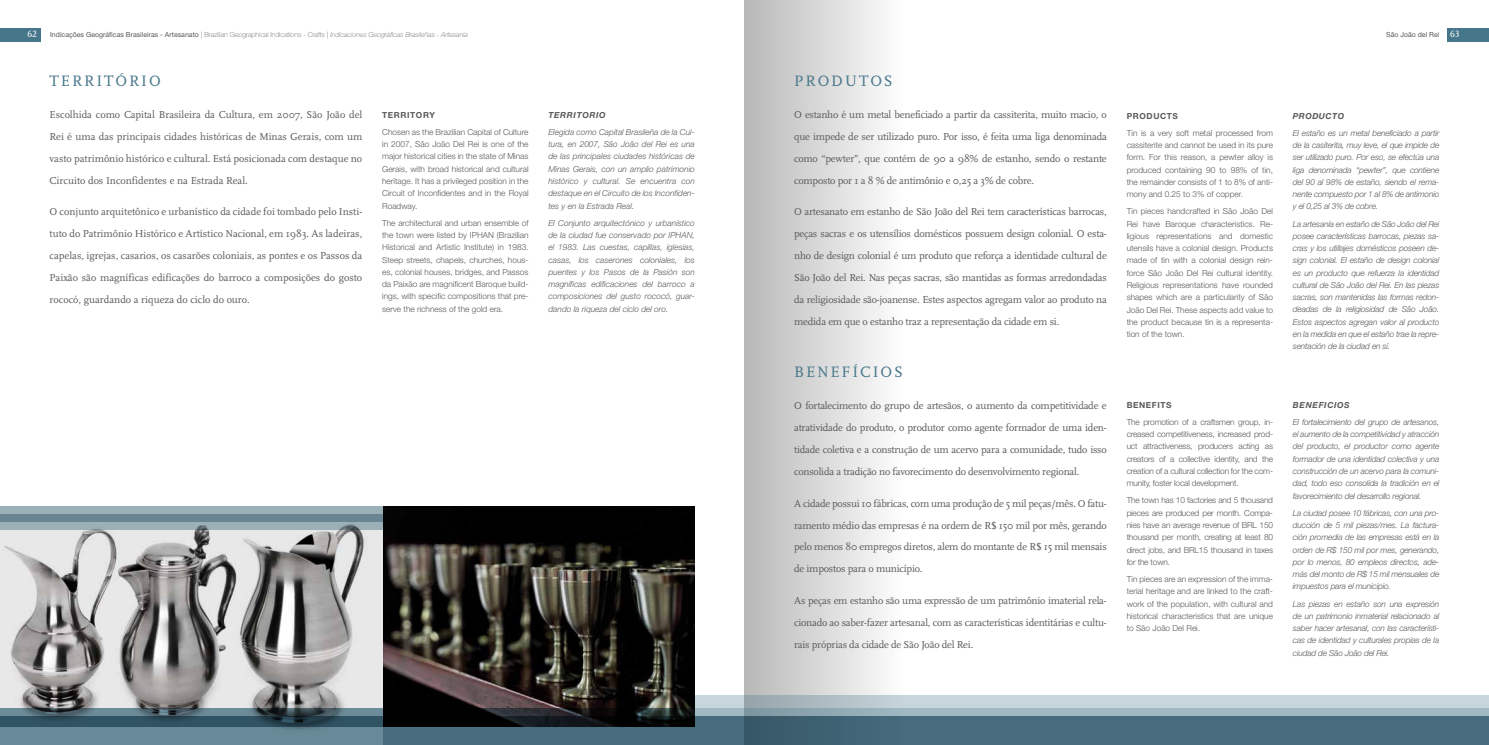
<style>
.page{position:relative;width:1489px;height:745px;background:#fff}
.page>*{position:absolute;margin:0;border:0;box-sizing:border-box;transform-origin:0 0}
.t1{font:15.75px "Scala";letter-spacing:.12em;color:#46768a}
.t2{font:10.5px/21.9px "Scala";letter-spacing:-.02em;color:#58595b;text-align:justify}
.t3{font:9.62px "Scala Caps";color:#fff}
.t4{font:italic 300 8.31px/12.2px "Helvetica Neue LT Pro";letter-spacing:-.02em;color:#58595b;text-align:justify}
.t5{font:300 8.31px/12.2px "Helvetica Neue LT Pro";color:#58595b;text-align:justify}
.t6{font:italic 700 8.31px "Helvetica Neue LT Pro";letter-spacing:.075em;color:#58595b}
.t7{font:700 8.31px "Helvetica Neue LT Pro";letter-spacing:.075em;color:#58595b}
.t8{font:7px "Helvetica Neue LT Pro";color:#58595b}
.s1{font-weight:100}
.s2{font-weight:100;font-style:italic}
.s3{font-family:"Scala Caps";font-size:9.62px;color:#fff}
</style>
<div class="page">
<div style="left:744px;top:0;width:161px;height:744px;background:linear-gradient(to right,#b8b8b8,#fefefe)"></div>
<div style="left:0;top:28px;width:41px;height:13px;background:#46768a"></div>
<div style="left:1446px;top:28px;width:42px;height:13px;background:#46768a"></div>
<svg style="left:694px;top:694px;width:794px;height:13px;fill:#c7d6dc"></svg>
<svg style="left:694px;top:707px;width:794px;height:8px;fill:#a0b9c3"></svg>
<img style="left:383px;top:506px;width:311px;height:201px">
<img style="left:0;top:529px;width:383px;height:178px">
<svg style="left:0;top:715px;width:1488px;height:29px;fill:#476c7e"></svg>
<div style="left:0;top:506px;width:383px;height:15px;background:#9cb0b8"></div>
<svg style="left:0;top:514px;width:383px;height:15px;fill:#698592"></svg>
<svg style="left:0;top:707px;width:694px;height:18px"></svg>
<p class="t3" style="left:27px;top:28px;width:11px">62</p>
<p class="t8" style="left:50px;top:30px;width:419px">Indicações Geográficas Brasileiras - Artesanato <span class="s1">| Brazilian Geographical Indications - Crafts |</span> <span class="s2">Indicaciones Geográficas Brasileñas - Artesanía</span></p>
<p class="t8" style="left:1385px;top:30px;width:75px">São João del Rei <span class="s3">63</span></p>
<h1 class="t1" style="left:794px;top:72px;width:13px">pro</h1>
<h1 class="t1" style="left:831px;top:72px;width:26px">dutos</h1>
<p class="t2" style="left:794px;top:104px;width:314px">O estanho é um metal beneficiado a partir da cassiterita, muito macio, o que impede de ser utilizado puro. Por isso, é feita uma liga denominada como “pewter”, que contém de 90 a 98% de estanho, sendo o restante composto por 1 a 8 % de antimônio e 0,25 a 3% de cobre.</p>
<p class="t2" style="left:794px;top:201px;width:314px">O artesanato em estanho de São João del Rei tem características barrocas, peças sacras e os utensílios domésticos possuem design colonial. O esta&shy;nho de design colonial é um produto que reforça a identidade cultural de São João del Rei. Nas peças sacras, são mantidas as formas arredondadas da religiosidade são-joanense. Estes aspectos agregam valor ao produto na medida em que o estanho traz a representação da cidade em si.</p>
<h1 class="t1" style="left:50px;top:72px;width:13px">território</h1>
<p class="t2" style="left:50px;top:104px;width:314px">Escolhida como Capital Brasileira da Cultura, em 2007, São João del Rei é uma das principais cidades históricas de Minas Gerais, com um vasto patrimônio histórico e cultural. Está posicionada com destaque no Circuito dos Inconfidentes e na Estrada Real.</p>
<p class="t2" style="left:50px;top:201px;width:314px">O conjunto arquitetônico e urbanístico da cidade foi tombado pelo Insti&shy;tuto do Patrimônio Histórico e Artístico Nacional, em 1983. As ladeiras, capelas, igrejas, casarios, os casarões coloniais, as pontes e os Passos da Paixão são magníficas edificações do barroco a composições do gosto rococó, guardando a riqueza do ciclo do ouro.</p>
<p class="t6" style="left:548px;top:109px;width:32px">TERRITO</p>
<p class="t6" style="left:589px;top:109px;width:13px">RIO</p>
<p class="t4" style="left:548px;top:126px;width:148px">Elegida como Capital Brasileña de la Cul&shy;tura, en 2007, São João del Rei es una de las principales ciudades históricas de Minas Gerais, con un amplio patrimonio histórico y cultural. Se encuentra con destaque en el Circuito de los Inconfiden&shy;tes y en la Estrada Real.</p>
<p class="t4" style="left:548px;top:216px;width:148px">El Conjunto arquitectónico y urbanístico de la ciudad fue conservado por IPHAN, el 1983. Las cuestas, capillas, iglesias, casas, los caserones coloniales, los puentes y los Pasos de la Pasión son magníficas edificaciones del barroco a composiciones del gusto rococó, guar&shy;dando la riqueza del ciclo del oro.</p>
<p class="t7" style="left:382px;top:109px;width:55px">TERRITORY</p>
<p class="t5" style="left:382px;top:126px;width:148px">Chosen as the Brazilian Capital of Culture in 2007, São João Del Rei is one of the major historical cities in the state of Minas Gerais, with broad historical and cultural heritage. It has a privileged position in the Circuit of Inconfidentes and in the Royal Roadway.</p>
<p class="t5" style="left:382px;top:216px;width:148px">The architectural and urban ensemble of the town were listed by IPHAN (Brazilian Historical and Artistic Institute) in 1983.<br>Steep streets, chapels, churches, hous&shy;es, colonial houses, bridges, and Passos da Paixão are magnificent Baroque build&shy;ings, with specific compositions that pre&shy;serve the richness of the gold era.</p>
<p class="t6" style="left:1292px;top:110px;width:20px">PRODUCTO</p>
<p class="t4" style="left:1292px;top:126px;width:148px">El estaño es un metal beneficiado a partir de la casiterita, muy leve, el que impide de ser utilizado puro. Por eso, se efectúa una liga denominada “pewter”, que contiene del 90 al 98% de estaño, siendo el rema&shy;nente compuesto por 1 al 8% de antimonio y el 0,25 al 3% de cobre.</p>
<p class="t4" style="left:1292px;top:217px;width:148px">La artesanía en estaño de São João del Rei posee características barrocas, piezas sa&shy;cras y los utillajes domésticos poseen de&shy;sign colonial. El estaño de design colonial es un producto que refuerza la identidad cultural de São João del Rei. En las piezas sacras, son mantenidas las formas redon&shy;deadas de la religiosidad de São João.<br>Estos aspectos agregan valor al producto en la medida en que el estaño trae la repre&shy;sentación de la ciudad en sí.</p>
<p class="t7" style="left:1126px;top:110px;width:21px">PRODUCTs</p>
<p class="t5" style="left:1126px;top:126px;width:148px">Tin is a very soft metal processed from cassiterite and cannot be used in its pure form. For this reason, a pewter alloy is produced containing 90 to 98% of tin, the remainder consists of 1 to 8% of anti&shy;mony and 0.25 to 3% of copper.</p>
<p class="t5" style="left:1126px;top:205px;width:148px">Tin pieces handcrafted in São João Del Rei have Baroque characteristics. Re&shy;ligious representations and domestic utensils have a colonial design. Products made of tin with a colonial design rein&shy;force São João Del Rei cultural identity.<br>Religious representations have rounded shapes which are a particularity of São João Del Rei. These aspects add value to the product because tin is a representa&shy;tion of the town.</p>
<h1 class="t1" style="left:794px;top:363px;width:24px">bene</h1>
<h1 class="t1" style="left:841px;top:363px;width:42px">fícios</h1>
<p class="t2" style="left:794px;top:394px;width:314px">O fortalecimento do grupo de artesãos, o aumento da competitividade e atratividade do produto, o produtor como agente formador de uma iden&shy;tidade coletiva e a construção de um acervo para a comunidade, tudo isso consolida a tradição no favorecimento do desenvolvimento regional.</p>
<p class="t2" style="left:794px;top:492px;width:314px">A cidade possui 10 fábricas, com uma produção de 5 mil peças/mês. O fatu&shy;ramento médio das empresas é na ordem de R$ 150 mil por mês, gerando pelo menos 80 empregos diretos, alem do montante de R$ 15 mil mensais de impostos para o município.</p>
<p class="t2" style="left:794px;top:589px;width:314px">As peças em estanho são uma expressão de um patrimônio imaterial rela&shy;cionado ao saber-fazer artesanal, com as características identitárias e cultu&shy;rais próprias da cidade de São João del Rei.</p>
<p class="t7" style="left:1126px;top:399px;width:47px">BENEFITS</p>
<p class="t5" style="left:1126px;top:415px;width:148px">The promotion of a craftsmen group, in&shy;creased competitiveness, increased prod&shy;uct attractiveness, producers acting as creators of a collective identity, and the creation of a cultural collection for the com&shy;munity, foster local development.</p>
<p class="t5" style="left:1126px;top:494px;width:148px">The town has 10 factories and 5 thousand pieces are produced per month. Compa&shy;nies have an average revenue of BRL 150 thousand per month, creating at least 80 direct jobs, and BRL15 thousand in taxes for the town.</p>
<p class="t5" style="left:1126px;top:572px;width:148px">Tin pieces are an expression of the imma&shy;terial heritage and are linked to the craft&shy;work of the population, with cultural and historical characteristics that are unique to São João Del Rei.</p>
<p class="t6" style="left:1292px;top:399px;width:38px">BENEFICIO</p>
<p class="t6" style="left:1344px;top:399px;width:7px">S</p>
<p class="t4" style="left:1292px;top:415px;width:148px">El fortalecimiento del grupo de artesanos, el aumento de la competitividad y atracción del producto, el productor como agente formador de una identidad colectiva y una construcción de un acervo para la comuni&shy;dad, todo eso consolida la tradición en el favorecimiento del desarrollo regional.</p>
<p class="t4" style="left:1292px;top:506px;width:148px">La ciudad posee 10 fábricas, con una pro&shy;ducción de 5 mil piezas/mes. La factura&shy;ción promedia de las empresas está en la orden de R$ 150 mil por mes, generando, por lo menos, 80 empleos directos, ade&shy;más del monto de R$ 15 mil mensuales de impuestos para el municipio.</p>
<p class="t4" style="left:1292px;top:597px;width:148px">Las piezas en estaño son una expresión de un patrimonio inmaterial relacionado al saber hacer artesanal, con las característi&shy;cas de identidad y culturales propias de la ciudad de São João del Rei.</p>
</div>
